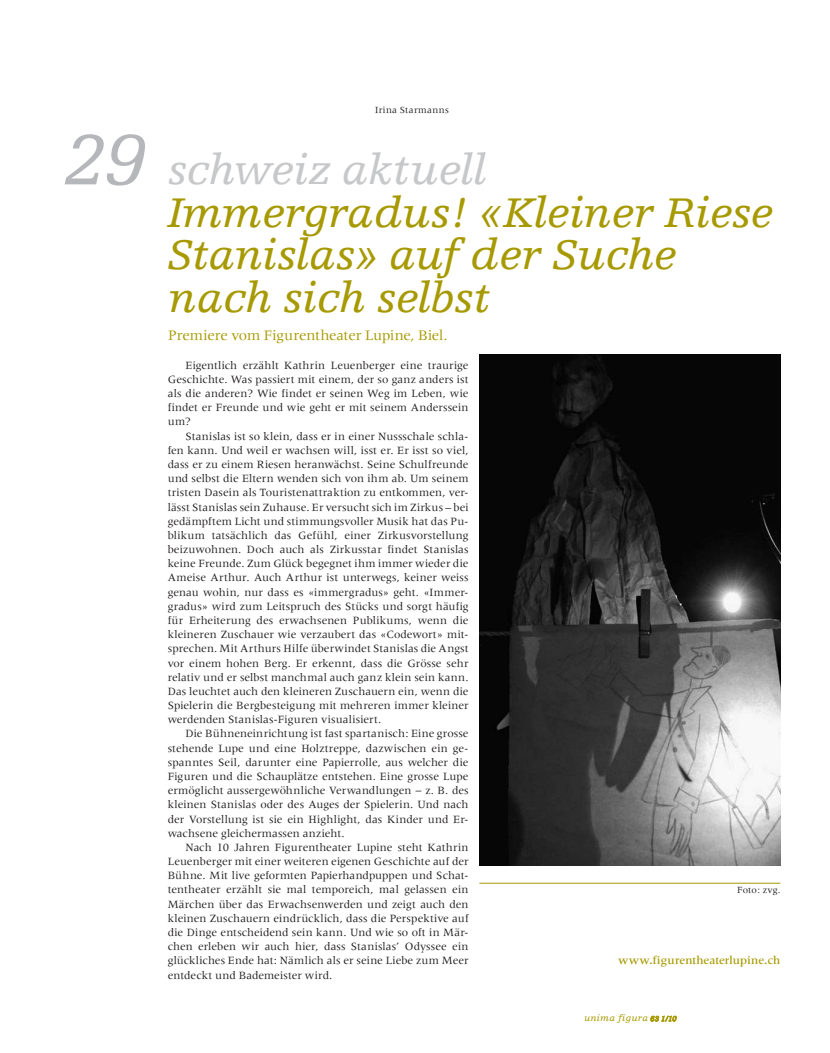
<style>
.page{position:relative;width:830px;height:1053px;background:#fff}
.page>*{position:absolute;margin:0;border:0;box-sizing:border-box;transform-origin:0 0}
.t1{font:italic 43.75px/42.5px "Egyptienne F";letter-spacing:-.005em;color:#a79901}
.t2{font:15px "Meridien";letter-spacing:-.015em;color:#a79901}
.t3{font:500 11.75px "Meridien";letter-spacing:-.005em;color:#a79901}
.t4{font:11.5px/14.1px "Meridien";color:#231f20;text-align:justify}
.t5{font:9.75px "Meridien";letter-spacing:.035em;color:#231f20}
.t6{font:italic 9.5px "Egyptienne F";letter-spacing:.03em;color:#a79901}
.s1{font-size:75px;color:#b6b7bb}
.s2{color:#c7c8ca}
.s3{font-size:7.5px}
</style>
<div class="page">
<img style="left:479px;top:354px;width:301px;height:511px">
<hr style="left:479px;top:882px;width:301px;height:1px;background:#a79901">
<svg style="left:650px;top:1015px;width:26px;height:6px"></svg>
<p class="t5" style="left:375px;top:105px;width:75px">Irina Starmanns</p>
<h1 class="t1" style="left:168px;top:149px;width:606px;text-indent:-104px"><span class="s1">29</span> <span class="s2">schweiz aktuell<br></span>Immergradus! «Kleiner Riese<br>Stanislas» auf der Suche nach sich selbst</h1>
<h2 class="t2" style="left:168px;top:327px;width:281px">Premiere vom Figurentheater Lupine, Biel.</h2>
<p class="t4" style="left:168px;top:358px;width:302px;text-indent:18px">Eigentlich erzählt Kathrin Leuenberger eine traurige Geschichte. Was passiert mit einem, der so ganz anders ist als die anderen? Wie findet er seinen Weg im Leben, wie findet er Freunde und wie geht er mit seinem Anderssein um?</p>
<p class="t4" style="left:168px;top:429px;width:302px;text-indent:18px">Stanislas ist so klein, dass er in einer Nussschale schla&shy;fen kann. Und weil er wachsen will, isst er. Er isst so viel, dass er zu einem Riesen heranwächst. Seine Schulfreunde und selbst die Eltern wenden sich von ihm ab. Um seinem tristen Dasein als Touristenattraktion zu entkommen, ver&shy;lässt Stanislas sein Zuhause. Er versucht sich im Zirkus – bei gedämpftem Licht und stimmungsvoller Musik hat das Pu&shy;blikum tatsächlich das Gefühl, einer Zirkusvorstellung beizuwohnen. Doch auch als Zirkusstar findet Stanislas keine Freunde. Zum Glück begegnet ihm immer wieder die Ameise Arthur. Auch Arthur ist unterwegs, keiner weiss genau wohin, nur dass es «immergradus» geht. «Immer&shy;gradus» wird zum Leitspruch des Stücks und sorgt häufig für Erheiterung des erwachsenen Publikums, wenn die kleineren Zuschauer wie verzaubert das «Codewort» mit&shy;sprechen. Mit Arthurs Hilfe überwindet Stanislas die Angst vor einem hohen Berg. Er erkennt, dass die Grösse sehr relativ und er selbst manchmal auch ganz klein sein kann.<br>Das leuchtet auch den kleineren Zuschauern ein, wenn die Spielerin die Bergbesteigung mit mehreren immer kleiner werdenden Stanislas-Figuren visualisiert.</p>
<p class="t4" style="left:168px;top:726px;width:302px;text-indent:18px">Die Bühneneinrichtung ist fast spartanisch: Eine grosse stehende Lupe und eine Holztreppe, dazwischen ein ge&shy;spanntes Seil, darunter eine Papierrolle, aus welcher die Figuren und die Schauplätze entstehen. Eine grosse Lupe ermöglicht aussergewöhnliche Verwandlungen − z. B. des kleinen Stanislas oder des Auges der Spielerin. Und nach der Vorstellung ist sie ein Highlight, das Kinder und Er&shy;wachsene gleichermassen anzieht.</p>
<p class="t4" style="left:168px;top:840px;width:302px;text-indent:18px">Nach 10 Jahren Figurentheater Lupine steht Kathrin Leuenberger mit einer weiteren eigenen Geschichte auf der Bühne. Mit live geformten Papierhandpuppen und Schat&shy;tentheater erzählt sie mal temporeich, mal gelassen ein Märchen über das Erwachsenwerden und zeigt auch den kleinen Zuschauern eindrücklich, dass die Perspektive auf die Dinge entscheidend sein kann. Und wie so oft in Mär&shy;chen erleben wir auch hier, dass Stanislas’ Odyssee ein glückliches Ende hat: Nämlich als er seine Liebe zum Meer entdeckt und Bademeister wird.</p>
<p class="t5" style="left:736px;top:884px;width:45px">Foto: zvg.</p>
<p class="t3" style="left:618px;top:954px;width:163px">www.figurentheaterlupine.ch</p>
<p class="t6" style="left:583px;top:1012px;width:94px">unima figura <span class="s3">63 1/10</span></p>
</div>
